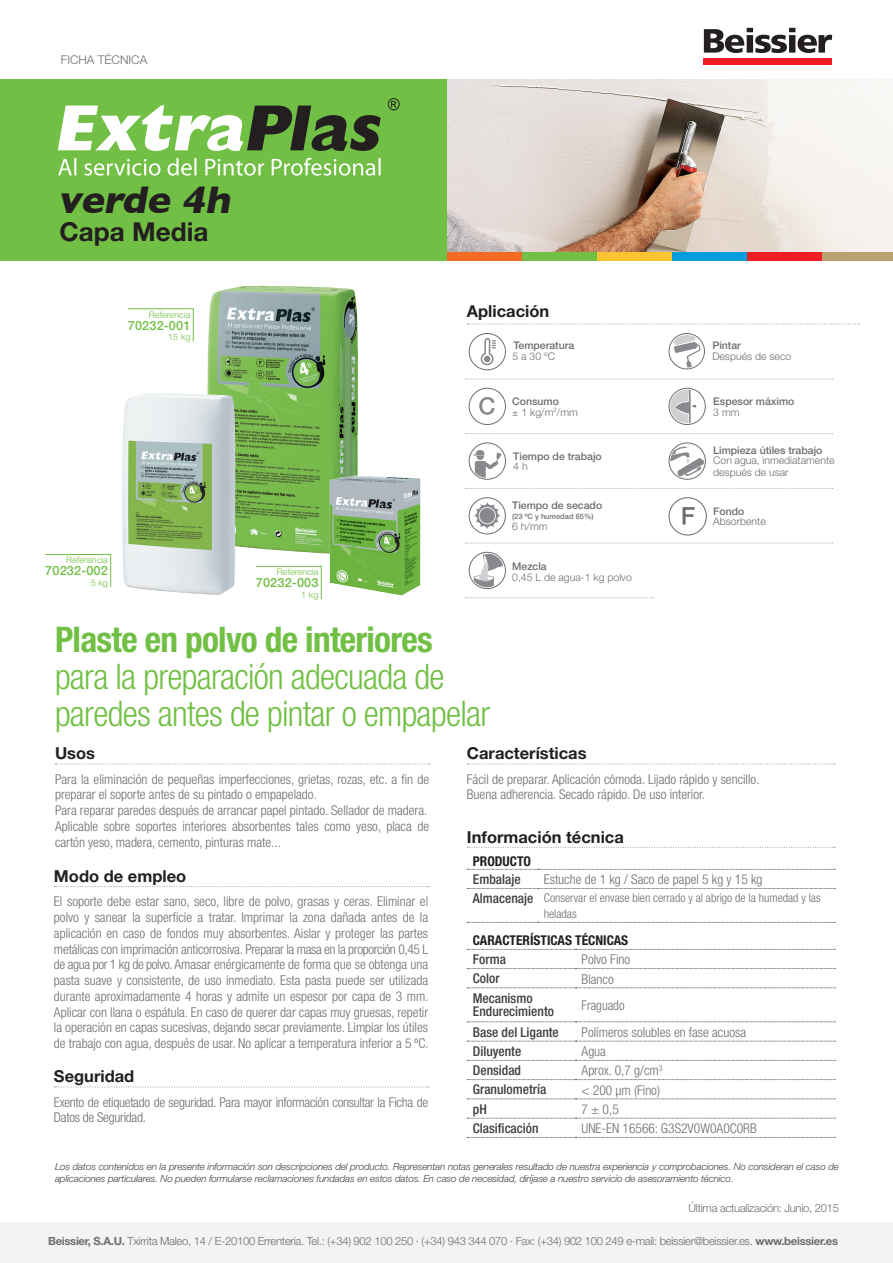
<style>
.page{position:relative;width:893px;height:1263px;background:#fff}
.page>*{position:absolute;margin:0;border:0;box-sizing:border-box;transform-origin:0 0}
.t1{font:italic 700 39.3px "Gill Sans";color:#231f20}
.t2{font:300 condensed 35.25px/36.6px "Helvetica Neue";letter-spacing:-.02em;color:#71bf44}
.t3{font:700 condensed 35.25px "Helvetica Neue";letter-spacing:-.02em;color:#71bf44}
.t4{font:700 26.1px "Helvetica Neue";color:#231f20}
.t5{font:700 16.5px "Helvetica Neue";color:#231f20}
.t6{font:300 condensed 13.5px/15.8px "Helvetica Neue";color:#6c6d70}
.t7{font:500 condensed 13.5px/13.5px "Helvetica Neue";color:#3e3e3f}
.t8{font:300 condensed 13.5px/15.8px "Helvetica Neue";letter-spacing:-.02em;color:#6c6d70}
.t9{font:700 condensed 13.5px "Helvetica Neue";color:#231f20}
.t10{font:300 condensed 13.5px "Helvetica Neue";color:#6c6d70;scale:.96 1}
.t11{font:500 12.75px "Helvetica Neue";letter-spacing:.01em;color:#71bf44}
.t12{font:300 condensed 12px/15.8px "Helvetica Neue";color:#6c6d70}
.t13{font:300 12px "Helvetica Neue";color:#6c6d70}
.t14{font:300 11.25px "Helvetica Neue";letter-spacing:-.025em;color:#6c6d70}
.t15{font:300 10.5px/12px "Helvetica Neue";color:#6c6d70}
.t16{font:500 10.5px "Helvetica Neue";color:#6c6d70}
.t17{font:italic 300 9.75px/12px "Helvetica Neue";letter-spacing:-.01em;color:#3e3e3f}
.t18{font:300 9px "Helvetica Neue";letter-spacing:.01em;color:#71bf44}
.t19{font:500 7.5px "Helvetica Neue";color:#6c6d70}
.s1{font-weight:500}
.s2{font-weight:500;font-size:13.5px;color:#3e3e3f}
.s3{font-weight:700}
</style>
<div class="page">
<div style="left:0;top:1223px;width:893px;height:40px;background:#f2f3f4"></div>
<svg style="left:704px;top:28px;width:128px;height:25px"></svg>
<div style="left:704px;top:59px;width:128px;height:6px;background:#ee1d23"></div>
<svg style="left:467px;top:763px;width:368px;height:1px"></svg>
<svg style="left:55px;top:763px;width:375px;height:1px"></svg>
<svg style="left:54px;top:886px;width:375px;height:1px"></svg>
<svg style="left:467px;top:847px;width:368px;height:1px"></svg>
<svg style="left:467px;top:888px;width:368px;height:1px"></svg>
<svg style="left:467px;top:922px;width:368px;height:1px"></svg>
<svg style="left:467px;top:869px;width:368px;height:1px"></svg>
<svg style="left:467px;top:968px;width:368px;height:1px"></svg>
<svg style="left:467px;top:987px;width:368px;height:1px"></svg>
<svg style="left:467px;top:1021px;width:368px;height:1px"></svg>
<svg style="left:467px;top:1060px;width:368px;height:1px"></svg>
<svg style="left:467px;top:1079px;width:368px;height:1px"></svg>
<svg style="left:467px;top:1098px;width:368px;height:1px"></svg>
<svg style="left:467px;top:1118px;width:368px;height:1px"></svg>
<svg style="left:467px;top:949px;width:368px;height:1px"></svg>
<svg style="left:467px;top:1137px;width:368px;height:1px"></svg>
<svg style="left:467px;top:1041px;width:368px;height:1px"></svg>
<svg style="left:469px;top:442px;width:37px;height:38px"></svg>
<svg style="left:668px;top:442px;width:38px;height:38px"></svg>
<svg style="left:465px;top:379px;width:368px;height:1px"></svg>
<svg style="left:465px;top:433px;width:368px;height:1px"></svg>
<svg style="left:465px;top:488px;width:368px;height:1px"></svg>
<svg style="left:465px;top:543px;width:368px;height:1px"></svg>
<svg style="left:668px;top:388px;width:38px;height:37px"></svg>
<svg style="left:469px;top:497px;width:37px;height:37px"></svg>
<svg style="left:469px;top:388px;width:37px;height:37px"></svg>
<svg style="left:668px;top:497px;width:39px;height:38px"></svg>
<svg style="left:469px;top:552px;width:37px;height:37px"></svg>
<svg style="left:465px;top:597px;width:189px;height:1px"></svg>
<div style="left:0;top:79px;width:893px;height:182px;background:#71bf44"></div>
<img style="left:447px;top:79px;width:446px;height:173px">
<div style="left:447px;top:252px;width:75px;height:9px;background:#f36c21"></div>
<div style="left:822px;top:252px;width:71px;height:9px;background:#bba16f"></div>
<img style="left:207px;top:286px;width:148px;height:268px">
<img style="left:122px;top:394px;width:109px;height:201px">
<img style="left:330px;top:476px;width:90px;height:119px">
<svg style="left:54px;top:1086px;width:375px;height:1px"></svg>
<svg style="left:467px;top:162px;width:392px;height:208px"></svg>
<svg style="left:58px;top:158px;width:323px;height:18px"></svg>
<svg style="left:58px;top:105px;width:323px;height:46px"></svg>
<svg style="left:388px;top:98px;width:12px;height:12px"></svg>
<svg style="left:128px;top:308px;width:66px;height:34px"></svg>
<svg style="left:256px;top:566px;width:66px;height:33px"></svg>
<svg style="left:45px;top:554px;width:66px;height:34px"></svg>
<p class="t13" style="left:61px;top:52px;width:88px">FICHA TÉCNICA</p>
<h1 class="t1" style="left:58px;top:168px;width:184px">verde 4h</h1>
<h3 class="t4" style="left:60px;top:215px;width:150px">Capa Media</h3>
<p class="t18" style="left:149px;top:309px;width:43px">Referencia</p>
<p class="t11" style="left:128px;top:317px;width:64px">70232-001</p>
<p class="t18" style="left:168px;top:331px;width:24px">15 kg</p>
<p class="t18" style="left:66px;top:555px;width:43px">Referencia</p>
<p class="t11" style="left:45px;top:563px;width:64px">70232-002</p>
<p class="t18" style="left:91px;top:577px;width:19px">5 kg</p>
<p class="t18" style="left:277px;top:566px;width:43px">Referencia</p>
<p class="t11" style="left:256px;top:575px;width:64px">70232-003</p>
<p class="t18" style="left:301px;top:589px;width:19px">1 kg</p>
<p class="t5" style="left:467px;top:301px;width:84px">Aplicación</p>
<p class="t16" style="left:513px;top:339px;width:62px">Temperatura</p>
<p class="t15" style="left:512px;top:349px;width:44px">5 a 30 ºC</p>
<p class="t15" style="left:512px;top:396px;width:67px;line-height:10.4px"><span class="s1">Consumo<br></span>± 1 kg/m<sup>2</sup>/mm</p>
<p class="t16" style="left:513px;top:450px;width:90px">Tiempo de trabajo</p>
<p class="t15" style="left:513px;top:460px;width:16px">4 h</p>
<p class="t16" style="left:512px;top:499px;width:92px">Tiempo de secado</p>
<p class="t19" style="left:512px;top:512px;width:83px">(23 ºC y humedad 65%)</p>
<p class="t15" style="left:512px;top:520px;width:37px">6 h/mm</p>
<p class="t16" style="left:512px;top:560px;width:36px">Mezcla</p>
<p class="t15" style="left:512px;top:571px;width:121px">0,45 L de agua-1 kg polvo</p>
<h2 class="t3" style="left:55px;top:619px;width:379px">Plaste en polvo de interiores</h2>
<h2 class="t2" style="left:55px;top:658px;width:437px">para la preparación adecuada de paredes antes de pintar o empapelar</h2>
<p class="t16" style="left:712px;top:339px;width:30px">Pintar</p>
<p class="t15" style="left:712px;top:349px;width:80px">Después de seco</p>
<p class="t16" style="left:713px;top:395px;width:83px">Espesor máximo</p>
<p class="t15" style="left:713px;top:406px;width:28px">3 mm</p>
<p class="t16" style="left:713px;top:444px;width:111px">Limpieza útiles trabajo</p>
<p class="t15" style="left:713px;top:454px;width:123px">Con agua, inmediatamente después de usar</p>
<p class="t16" style="left:713px;top:505px;width:33px">Fondo</p>
<p class="t15" style="left:713px;top:515px;width:54px">Absorbente</p>
<p class="t5" style="left:467px;top:743px;width:121px">Características</p>
<p class="t6" style="left:467px;top:771px;width:294px">Fácil de preparar. Aplicación cómoda. Lijado rápido y sencillo.<br>Buena adherencia. Secado rápido. De uso interior.</p>
<p class="t5" style="left:55px;top:743px;width:42px">Usos</p>
<p class="t6" style="left:55px;top:771px;width:376px">Para la eliminación de pequeñas imperfecciones, grietas, rozas, etc. a fin de preparar el soporte antes de su pintado o empapelado.<br>Para reparar paredes después de arrancar papel pintado. Sellador de madera.<br>Aplicable sobre soportes interiores absorbentes tales como yeso, placa de cartón yeso, madera, cemento, pinturas mate...</p>
<p class="t5" style="left:467px;top:826px;width:158px">Información técnica</p>
<p class="t9" style="left:473px;top:853px;width:60px">PRODUCTO</p>
<p class="t7" style="left:473px;top:872px;width:49px">Embalaje</p>
<p class="t6" style="left:544px;top:871px;width:220px">Estuche de 1 kg / Saco de papel 5 kg y 15 kg</p>
<p class="t12" style="left:544px;top:890px;width:278px;text-indent:-71px"><span class="s2">Almacenaje</span> Conservar el envase bien cerrado y al abrigo de la humedad y las heladas</p>
<p class="t9" style="left:473px;top:932px;width:157px">CARACTERÍSTICAS TÉCNICAS</p>
<p class="t7" style="left:473px;top:952px;width:35px">Forma</p>
<p class="t6" style="left:582px;top:951px;width:50px">Polvo Fino</p>
<p class="t7" style="left:473px;top:972px;width:28px">Color</p>
<p class="t6" style="left:582px;top:971px;width:34px">Blanco</p>
<p class="t7" style="left:473px;top:991px;width:83px">Mecanismo<br>Endurecimiento</p>
<p class="t10" style="left:582px;top:998px;width:46px">Fraguado</p>
<p class="t7" style="left:473px;top:1025px;width:87px">Base del Ligante</p>
<p class="t6" style="left:582px;top:1024px;width:166px">Polímeros solubles en fase acuosa</p>
<p class="t7" style="left:473px;top:1044px;width:50px">Diluyente</p>
<p class="t6" style="left:582px;top:1043px;width:26px">Agua</p>
<p class="t7" style="left:473px;top:1063px;width:50px">Densidad</p>
<p class="t6" style="left:582px;top:1062px;width:82px">Aprox. 0,7 g/cm<sup>3</sup></p>
<p class="t7" style="left:473px;top:1083px;width:75px">Granulometría</p>
<p class="t6" style="left:582px;top:1082px;width:80px">&lt; 200 μm (Fino)</p>
<p class="t7" style="left:473px;top:1102px;width:15px">pH</p>
<p class="t6" style="left:582px;top:1101px;width:39px">7 ± 0,5</p>
<p class="t7" style="left:473px;top:1121px;width:67px">Clasificación</p>
<p class="t6" style="left:582px;top:1120px;width:177px">UNE-EN 16566: G3S2V0W0A0C0RB</p>
<p class="t5" style="left:54px;top:866px;width:134px">Modo de empleo</p>
<p class="t6" style="left:54px;top:893px;width:376px;text-align:justify">El soporte debe estar sano, seco, libre de polvo, grasas y ceras. Eliminar el polvo y sanear la superficie a tratar. Imprimar la zona dañada antes de la aplicación en caso de fondos muy absorbentes. Aislar y proteger las partes metálicas con imprimación anticorrosiva. Preparar la masa en la proporción 0,45 L de agua por 1 kg de polvo. Amasar enérgicamente de forma que se obtenga una pasta suave y consistente, de uso inmediato. Esta pasta puede ser utilizada durante aproximadamente 4 horas y admite un espesor por capa de 3 mm.<br>Aplicar con llana o espátula. En caso de querer dar capas muy gruesas, repetir la operación en capas sucesivas, dejando secar previamente. Limpiar los útiles de trabajo con agua, después de usar. No aplicar a temperatura inferior a 5 ºC.</p>
<p class="t5" style="left:54px;top:1066px;width:82px">Seguridad</p>
<p class="t8" style="left:54px;top:1094px;width:376px">Exento de etiquetado de seguridad. Para mayor información consultar la Ficha de<br>Datos de Seguridad.</p>
<p class="t17" style="left:55px;top:1160px;width:785px">Los datos contenidos en la presente información son descripciones del producto. Representan notas generales resultado de nuestra experiencia y comprobaciones. No consideran el caso de aplicaciones particulares. No pueden formularse reclamaciones fundadas en estos datos. En caso de necesidad, diríjase a nuestro servicio de asesoramiento técnico.</p>
<p class="t14" style="left:688px;top:1200px;width:152px">Última actualización: Junio, 2015</p>
<p class="t14" style="left:48px;top:1234px;width:792px"><span class="s3">Beissier, S.A.U.</span> Txirrita Maleo, 14 / E-20100 Errenteria. Tel.: (+34) 902 100 250 · (+34) 943 344 070 · Fax: (+34) 902 100 249 e-mail: beissier@beissier.es. <span class="s3">www.beissier.es</span></p>
</div>
